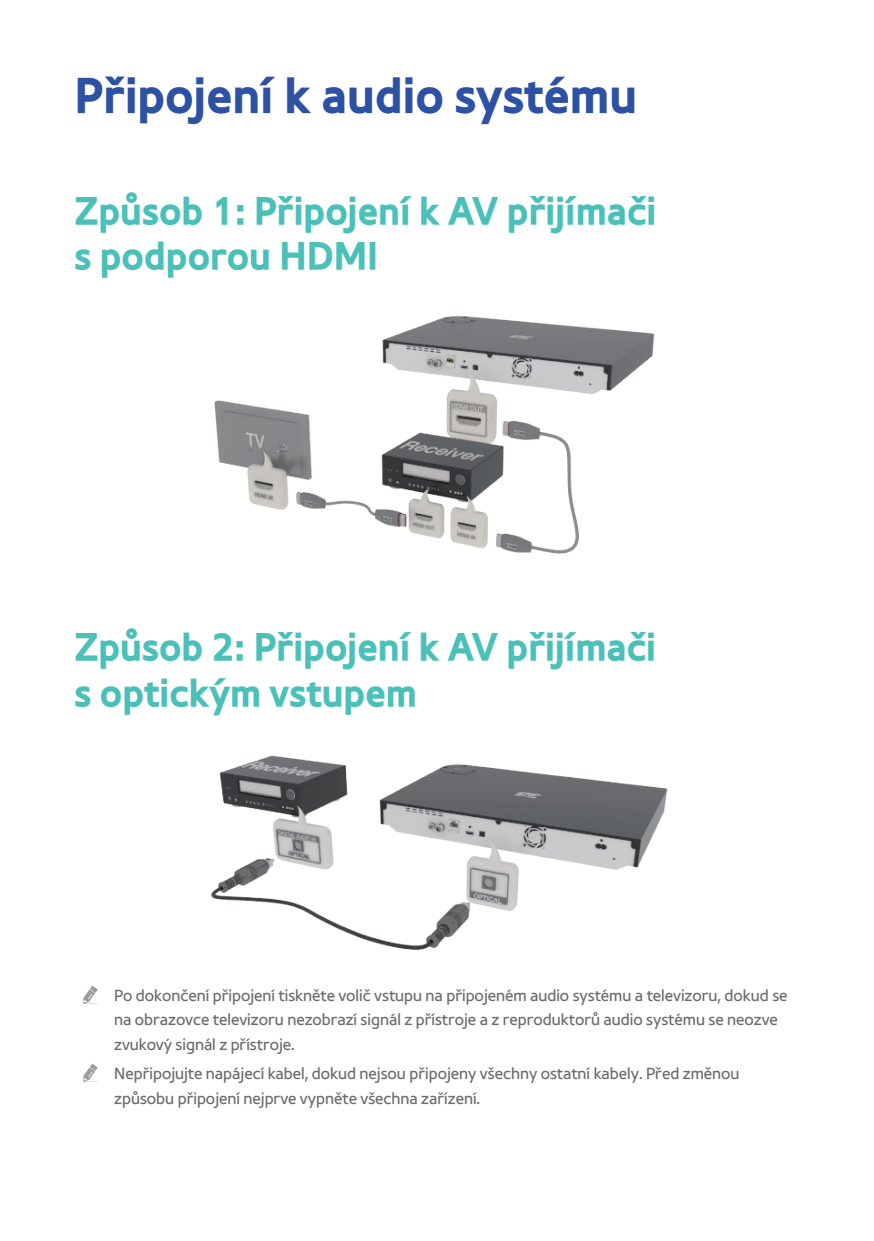
<style>
.page{position:relative;width:874px;height:1241px;background:#fff}
.page>*{position:absolute;margin:0;border:0;box-sizing:border-box;transform-origin:0 0}
.t1{font:49px "Samsung SVD Bold";color:#2d51a3}
.t2{font:38.5px/45.5px "Samsung SVD Bold";color:#4ac0b9}
.t3{font:15.75px/24.5px "Samsung SVD Light";color:#6c6d70}
</style>
<div class="page">
<img style="left:214px;top:315px;width:441px;height:239px">
<img style="left:211px;top:755px;width:457px;height:195px">
<h1 class="t1" style="left:74px;top:56px;width:564px">Připojení k audio systému</h1>
<h2 class="t2" style="left:74px;top:186px;width:583px">Způsob 1: Připojení k AV přijímači s podporou HDMI</h2>
<h2 class="t2" style="left:74px;top:623px;width:583px">Způsob 2: Připojení k AV přijímači s optickým vstupem</h2>
<p class="t3" style="left:114px;top:981px;width:674px">Po dokončení připojení tiskněte volič vstupu na připojeném audio systému a televizoru, dokud se na obrazovce televizoru nezobrazí signál z přístroje a z reproduktorů audio systému se neozve zvukový signál z přístroje.</p>
<p class="t3" style="left:114px;top:1060px;width:626px">Nepřipojujte napájecí kabel, dokud nejsou připojeny všechny ostatní kabely. Před změnou způsobu připojení nejprve vypněte všechna zařízení.</p>
</div>
